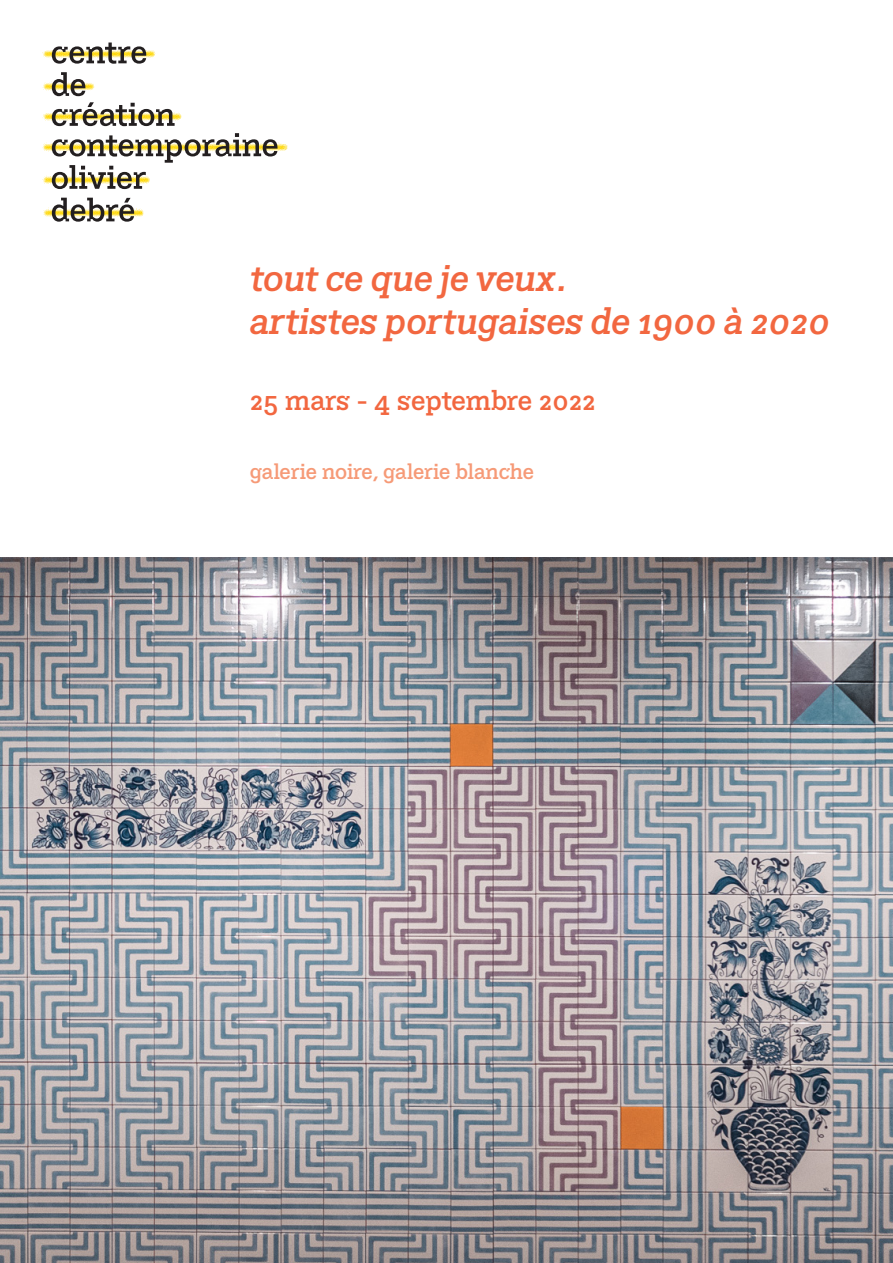
<style>
.page{position:relative;width:893px;height:1263px;background:#fff}
.page>*{position:absolute;margin:0;border:0;box-sizing:border-box;transform-origin:0 0}
.t1{font:italic 36px "BVHCCCOD";color:#f26740}
.t2{font:27px "BVHCCCOD Titrage";letter-spacing:-.005em;color:#f26740}
.t3{font:21px "BVHCCCOD Titrage";letter-spacing:-.01em;color:#f69a77}
</style>
<div class="page">
<img style="left:43px;top:50px;width:244px;height:167px">
<svg style="left:52px;top:43px;width:94px;height:21px"></svg>
<svg style="left:52px;top:72px;width:33px;height:24px"></svg>
<svg style="left:52px;top:102px;width:123px;height:24px"></svg>
<svg style="left:52px;top:133px;width:226px;height:56px"></svg>
<svg style="left:52px;top:198px;width:82px;height:24px"></svg>
<img style="left:0;top:557px;width:893px;height:706px">
<p class="t1" style="left:250px;top:255px;width:319px">tout ce que je veux.</p>
<p class="t1" style="left:250px;top:298px;width:582px">artistes portugaises de 1900 à 2020</p>
<p class="t2" style="left:250px;top:382px;width:348px">25 mars - 4 septembre 2022</p>
<p class="t3" style="left:250px;top:458px;width:286px">galerie noire, galerie blanche</p>
</div>
